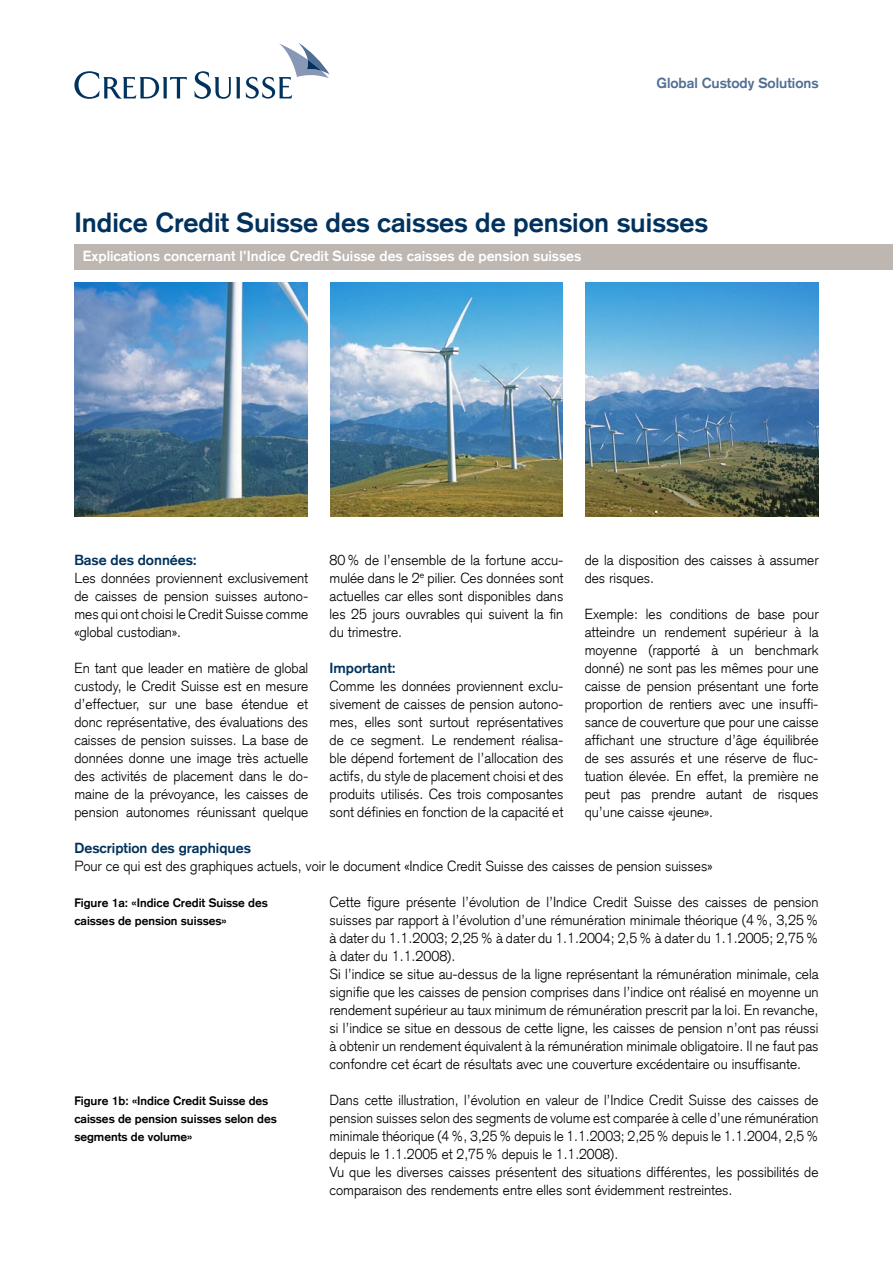
<style>
.page{position:relative;width:893px;height:1263px;background:#fff}
.page>*{position:absolute;margin:0;border:0;box-sizing:border-box;transform-origin:0 0}
._07_Headline{font:700 27px "Credit Suisse Type";color:#00325d}
._10_Grundtext{font:300 14.25px/18px "Credit Suisse Type";color:#000;text-align:justify}
._09_Untertitel{font:700 14.25px "Credit Suisse Type";color:#fff}
._09_Untertitel-2{font:700 14.25px "Credit Suisse Type";color:#00325d}
._01b_Titel_CS_Name_G{font:700 14.25px "Credit Suisse Type";color:#516e95}
._09_Untertitel-3{font:700 12px/18px "Credit Suisse Type";color:#000}
</style>
<div class="page">
<svg style="left:74px;top:71px;width:113px;height:28px"></svg>
<svg style="left:246px;top:43px;width:84px;height:56px"></svg>
<svg style="left:194px;top:71px;width:46px;height:28px"></svg>
<div style="left:74px;top:244px;width:819px;height:26px;background:#beb6b0"></div>
<img style="left:74px;top:282px;width:745px;height:234px">
<div style="left:308px;top:276px;width:22px;height:249px;background:#fff"></div>
<div style="left:563px;top:276px;width:22px;height:249px;background:#fff"></div>
<p class="_01b_Titel_CS_Name_G" style="left:656px;top:74px;width:164px">Global Custody Solutions</p>
<p class="_07_Headline" style="left:74px;top:206px;width:635px">Indice Credit Suisse des caisses de pension suisses</p>
<p class="_09_Untertitel" style="left:83px;top:247px;width:500px">Explications concernant l’Indice Credit Suisse des caisses de pension suisses</p>
<p class="_09_Untertitel-2" style="left:74px;top:551px;width:124px">Base des données:</p>
<p class="_10_Grundtext" style="left:74px;top:569px;width:235px">Les données proviennent exclusivement de caisses de pension suisses autono&shy;mes qui ont choisi le Credit Suisse comme «global custodian».</p>
<p class="_10_Grundtext" style="left:74px;top:659px;width:235px;text-align:left">En tant que leader en matière de global custody, le Credit Suisse est en mesure d’effectuer, sur une base étendue et donc représentative, des évaluations des caisses de pension suisses. La base de données donne une image très actuelle des activités de placement dans le do-- maine de la prévoyance, les caisses de pension autonomes réunissant quelque</p>
<p class="_10_Grundtext" style="left:330px;top:551px;width:235px">80% de l’ensemble de la fortune accu&shy;mulée dans le 2<sup>e</sup> pilier. Ces données sont actuelles car elles sont disponibles dans les 25 jours ouvrables qui suivent la fin du trimestre.</p>
<p class="_09_Untertitel-2" style="left:330px;top:659px;width:68px">Important:</p>
<p class="_10_Grundtext" style="left:330px;top:677px;width:235px">Comme les données proviennent exclu&shy;sivement de caisses de pension autono&shy;mes, elles sont surtout représentatives de ce segment. Le rendement réalisa&shy;ble dépend fortement de l’allocation des actifs, du style de placement choisi et des produits utilisés. Ces trois composantes sont définies en fonction de la capacité et</p>
<p class="_10_Grundtext" style="left:585px;top:551px;width:235px">de la disposition des caisses à assumer des risques.</p>
<p class="_10_Grundtext" style="left:585px;top:605px;width:235px">Exemple: les conditions de base pour atteindre un rendement supérieur à la moyenne (rapporté à un benchmark donné) ne sont pas les mêmes pour une caisse de pension présentant une forte proportion de rentiers avec une insuffi&shy;sance de couverture que pour une caisse affichant une structure d’âge équilibrée de ses assurés et une réserve de fluc&shy;tuation élevée. En effet, la première ne peut pas prendre autant de risques qu’une caisse «jeune».</p>
<p class="_09_Untertitel-2" style="left:74px;top:839px;width:178px">Description des graphiques</p>
<p class="_10_Grundtext" style="left:74px;top:857px;width:639px">Pour ce qui est des graphiques actuels, voir le document «Indice Credit Suisse des caisses de pension suisses»</p>
<p class="_09_Untertitel-3" style="left:74px;top:893px;width:195px">Figure 1a: «Indice Credit Suisse des caisses de pension suisses»</p>
<p class="_10_Grundtext" style="left:330px;top:893px;width:490px">Cette figure présente l’évolution de l’Indice Credit Suisse des caisses de pension suisses par rapport à l’évolution d’une rémunération minimale théorique (4%, 3,25% à dater du 1.1.2003; 2,25% à dater du 1.1.2004; 2,5% à dater du 1.1.2005; 2,75% à dater du 1.1.2008).</p>
<p class="_10_Grundtext" style="left:330px;top:965px;width:491px">Si l’indice se situe au-dessus de la ligne représentant la rémunération minimale, cela signifie que les caisses de pension comprises dans l’indice ont réalisé en moyenne un rendement supérieur au taux minimum de rémunération prescrit par la loi. En revanche, si l’indice se situe en dessous de cette ligne, les caisses de pension n’ont pas réussi à obtenir un rendement équivalent à la rémunération minimale obligatoire. Il ne faut pas confondre cet écart de résultats avec une couverture excédentaire ou insuffisante.</p>
<p class="_09_Untertitel-3" style="left:74px;top:1091px;width:204px">Figure 1b: «Indice Credit Suisse des caisses de pension suisses selon des segments de volume»</p>
<p class="_10_Grundtext" style="left:330px;top:1091px;width:490px">Dans cette illustration, l’évolution en valeur de l’Indice Credit Suisse des caisses de pension suisses selon des segments de volume est comparée à celle d’une rémunération minimale théorique (4%, 3,25% depuis le 1.1.2003; 2,25% depuis le 1.1.2004, 2,5% depuis le 1.1.2005 et 2,75% depuis le 1.1.2008).</p>
<p class="_10_Grundtext" style="left:330px;top:1163px;width:490px">Vu que les diverses caisses présentent des situations différentes, les possibilités de comparaison des rendements entre elles sont évidemment restreintes.</p>
</div>
